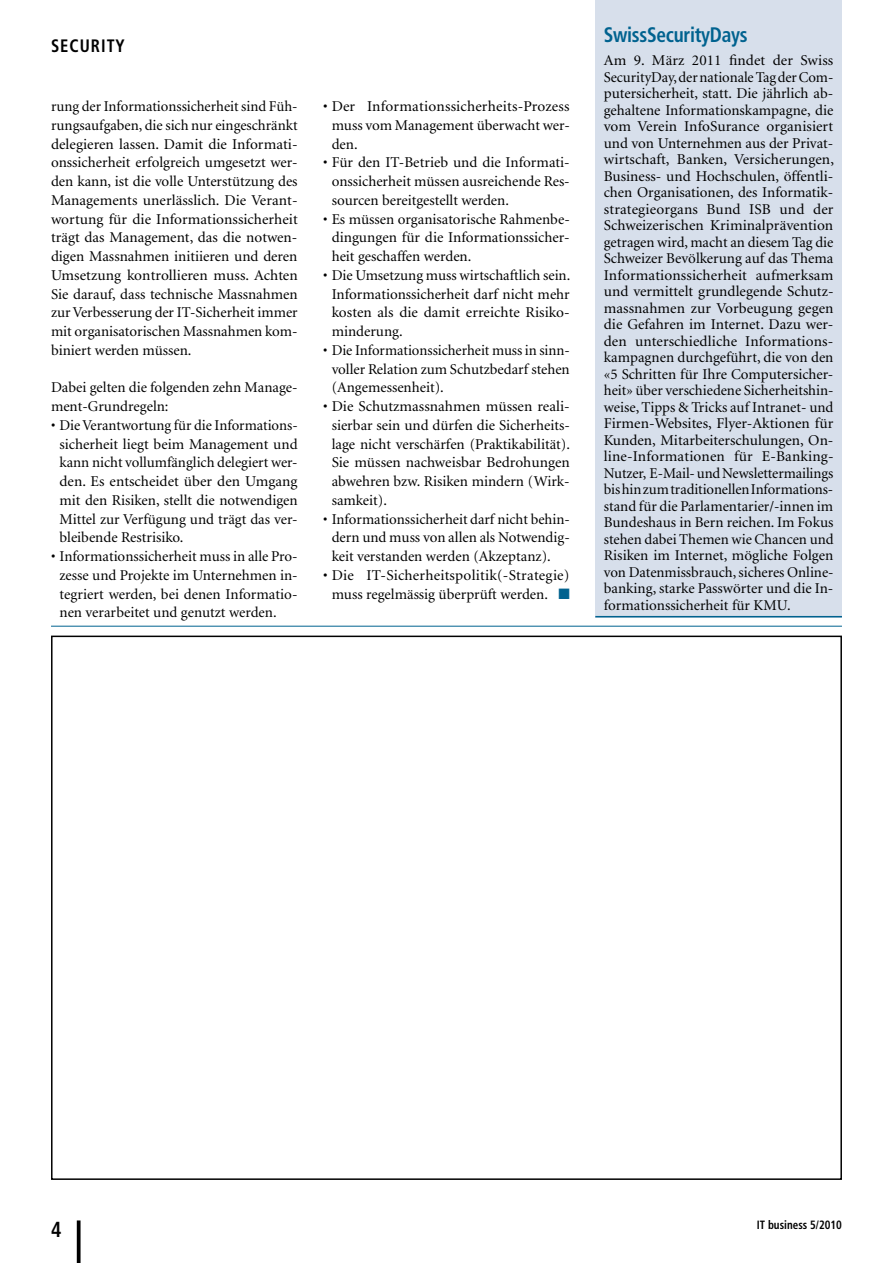
<style>
.page{position:relative;width:893px;height:1263px;background:#fff}
.page>*{position:absolute;margin:0;border:0;box-sizing:border-box;transform-origin:0 0}
.t1{font:700 condensed 21.75px "Frutiger";color:#000;scale:.92 1}
.t2{font:700 condensed 21px "Frutiger";letter-spacing:-.015em;color:#00628f;scale:.92 1}
.t3{font:700 condensed 18px "Frutiger";letter-spacing:.06em;color:#000;scale:.92 1}
.t4{font:15px/18.8px "Minion";color:#000;text-align:justify}
.t5{font:700 condensed 12px "Frutiger";color:#000;scale:.92 1}
.s1{color:#00628f}
</style>
<div class="page">
<svg style="left:77px;top:1220px;width:4px;height:43px"></svg>
<hr style="left:51px;top:626px;width:791px;height:1px;background:#00628f">
<div style="left:595px;top:0;width:247px;height:617px;background:#d7dfeb"></div>
<hr style="left:595px;top:616px;width:247px;height:1px;background:#00628f">
<p class="t3" style="left:51px;top:35px;width:82px">security</p>
<p class="t4" style="left:51px;top:97px;width:248px">rung der Informationssicherheit sind Füh&shy;rungsaufgaben, die sich nur eingeschränkt delegieren lassen. Damit die Informati&shy;onssicherheit erfolgreich umgesetzt wer&shy;den kann, ist die volle Unterstützung des Managements unerlässlich. Die Verant&shy;wortung für die Informationssicherheit trägt das Management, das die notwen&shy;digen Massnahmen initiieren und deren Umsetzung kontrollieren muss. Achten Sie darauf, dass technische Massnahmen zur Verbesserung der IT-Sicherheit immer mit organisatorischen Massnahmen kom&shy;biniert werden müssen.</p>
<p class="t4" style="left:51px;top:379px;width:248px">Dabei gelten die folgenden zehn Manage&shy;ment-Grundregeln:</p>
<p class="t4" style="left:60px;top:416px;width:240px;text-indent:-9px">• DieVerantwortung für die Informations&shy;sicherheit liegt beim Management und kann nicht vollumfänglich delegiert wer&shy;den. Es entscheidet über den Umgang mit den Risiken, stellt die notwendigen Mittel zur Verfügung und trägt das ver&shy;bleibende Restrisiko.</p>
<p class="t4" style="left:60px;top:547px;width:240px;text-indent:-9px">• Informationssicherheit muss in alle Pro&shy;zesse und Projekte im Unternehmen in&shy;tegriert werden, bei denen Informatio&shy;nen verarbeitet und genutzt werden.</p>
<p class="t4" style="left:332px;top:97px;width:240px;text-indent:-9px">• Der Informationssicherheits-Prozess muss vom Management überwacht wer&shy;den.</p>
<p class="t4" style="left:332px;top:154px;width:240px;text-indent:-9px">• Für den IT-Betrieb und die Informati&shy;onssicherheit müssen ausreichende Res&shy;sourcen bereitgestellt werden.</p>
<p class="t4" style="left:332px;top:210px;width:240px;text-indent:-9px">• Es müssen organisatorische Rahmenbe&shy;dingungen für die Informationssicher&shy;heit geschaffen werden.</p>
<p class="t4" style="left:332px;top:266px;width:240px;text-align:left;text-indent:-9px">• Die Umsetzung muss wirtschaftlich sein.<br>Informationssicherheit darf nicht mehr kosten als die damit erreichte Risiko&shy;minderung.</p>
<p class="t4" style="left:332px;top:341px;width:240px;text-indent:-9px">• Die Informationssicherheit muss in sinn&shy;voller Relation zum Schutzbedarf stehen (Angemessenheit).</p>
<p class="t4" style="left:332px;top:397px;width:240px;text-indent:-9px">• Die Schutzmassnahmen müssen reali&shy;sierbar sein und dürfen die Sicherheits&shy;lage nicht verschärfen (Praktikabilität).<br>Sie müssen nachweisbar Bedrohungen abwehren bzw. Risiken mindern (Wirk&shy;samkeit).</p>
<p class="t4" style="left:332px;top:510px;width:240px;text-indent:-9px">• Informationssicherheit darf nicht behin&shy;dern und muss von allen als Notwendig&shy;keit verstanden werden (Akzeptanz).</p>
<p class="t4" style="left:323px;top:566px;width:248px;text-align:center">• Die IT-Sicherheitspolitik(-Strategie) muss regelmässig überprüft werden. <span class="s1">■</span></p>
<h2 class="t2" style="left:604px;top:23px;width:158px">SwissSecurityDays</h2>
<p class="t4" style="left:604px;top:53px;width:232px;line-height:16.5px;text-align:left">Am 9. März 2011 findet der Swiss SecurityDay, der nationale Tag der Com&shy;putersicherheit, statt. Die jährlich ab&shy;gehaltene Informationskampagne, die vom Verein InfoSurance organisiert und von Unternehmen aus der Privat&shy;wirtschaft, Banken, Versicherungen, Business- und Hochschulen, öffentli&shy;chen Organisationen, des Informatik&shy;strategieorgans Bund ISB und der Schweizerischen Kriminalprävention getragen wird, macht an diesem Tag die Schweizer Bevölkerung auf das Thema Informationssicherheit aufmerksam und vermittelt grundlegende Schutz&shy;massnahmen zur Vorbeugung gegen die Gefahren im Internet. Dazu wer&shy;den unterschiedliche Informations&shy;kampagnen durchgeführt, die von den «5 Schritten für Ihre Computersicher&shy;heit» über verschiedene Sicherheitshin&shy;weise, Tipps &amp; Tricks auf Intranet- und Firmen-Websites, Flyer-Aktionen für Kunden, Mitarbeiterschulungen, On&shy;line-Informationen für E-Banking-Nutzer, E-Mail- und Newslettermailings bis hin zum traditionellen Informations&shy;stand für die Parlamentarier/-innen im Bundeshaus in Bern reichen. Im Fokus stehen dabei Themen wie Chancen und Risiken im Internet, mögliche Folgen von Datenmissbrauch, sicheres Online&shy;banking, starke Passwörter und die In&shy;formationssicherheit für KMU.</p>
<h1 class="t1" style="left:51px;top:1216px;width:13px">4</h1>
<p class="t5" style="left:757px;top:1218px;width:94px">IT business 5/2010</p>
</div>
